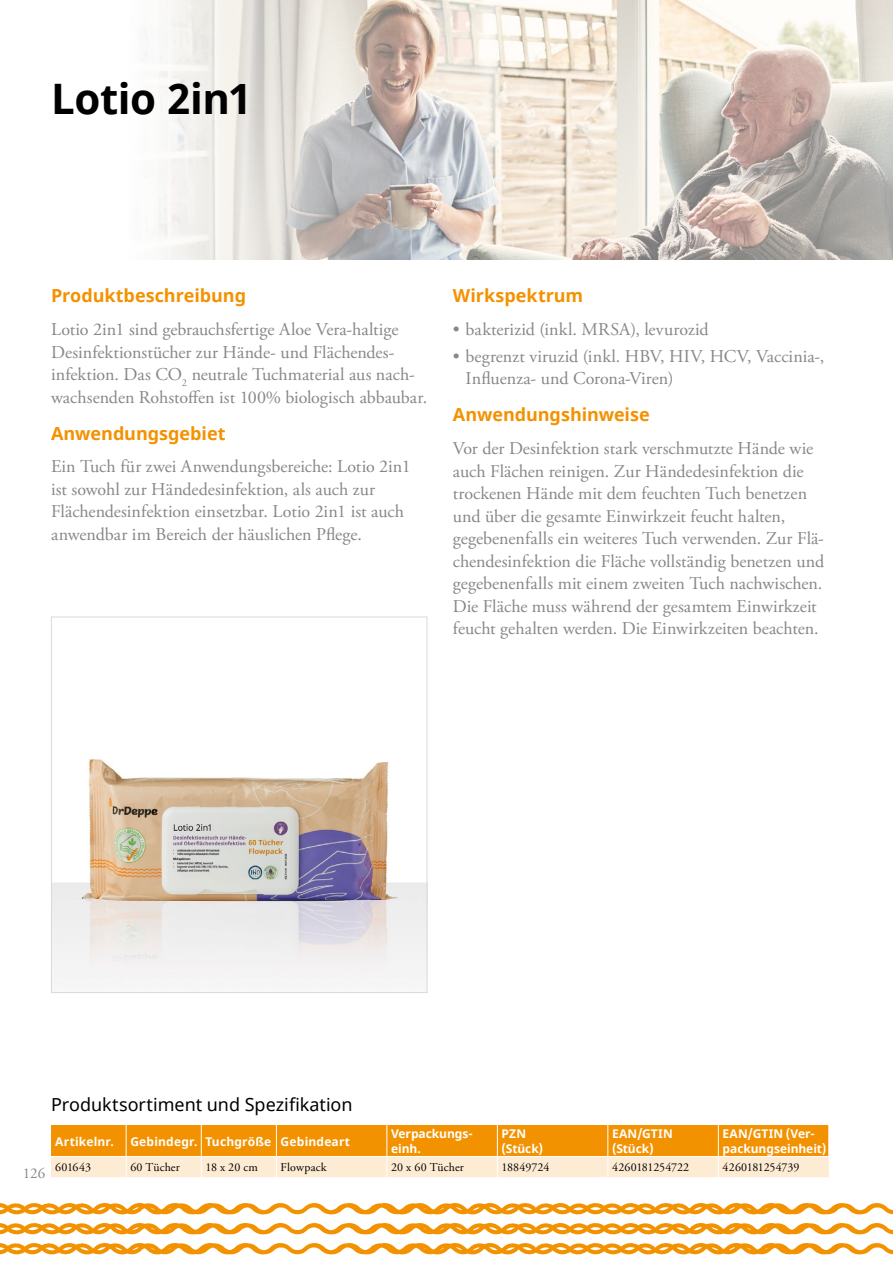
<style>
.page{position:relative;width:893px;height:1263px;background:#fff}
.page>*{position:absolute;margin:0;border:0;box-sizing:border-box;transform-origin:0 0}
.t1{font:700 42px "Noto Sans";letter-spacing:-.01em;color:#000}
.t2{font:18px/22.5px "Adobe Garamond Pro";color:#878787}
.t3{font:700 18px "Noto Sans";color:#f39200}
.t4{font:18px "Noto Sans";color:#000}
.t5{font:15px "Adobe Garamond Pro";color:#878787}
.t6{font:700 12px/14.4px "Noto Sans";letter-spacing:.005em;color:#fff}
.t7{font:12px "Adobe Garamond Pro";letter-spacing:.01em;color:#000}
.t8{font:12px "Adobe Garamond Pro";letter-spacing:-.01em;color:#000}
</style>
<div class="page">
<img style="left:433px;top:0;width:460px;height:259px">
<svg style="left:158px;top:0;width:275px;height:260px"></svg>
<svg style="left:0;top:1203px;width:893px;height:12px"></svg>
<svg style="left:0;top:1223px;width:893px;height:12px"></svg>
<svg style="left:0;top:1243px;width:893px;height:11px"></svg>
<img style="left:53px;top:759px;width:372px;height:228px">
<div style="left:51px;top:617px;width:376px;height:376px;border:1px solid #dadada"></div>
<svg style="left:51px;top:1125px;width:778px;height:52px;background:#f7b657"></svg>
<h1 class="t1" style="left:51px;top:69px;width:202px">Lotio 2in1</h1>
<p class="t3" style="left:51px;top:283px;width:197px">Produktbeschreibung</p>
<p class="t2" style="left:51px;top:319px;width:378px">Lotio 2in1 sind gebrauchsfertige Aloe Vera-haltige Desinfektionstücher zur Hände- und Flächendes&shy;infektion. Das CO<sub>2</sub> neutrale Tuchmaterial aus nach&shy;wachsenden Rohstoffen ist 100% biologisch abbaubar.</p>
<p class="t3" style="left:51px;top:420px;width:176px">Anwendungsgebiet</p>
<p class="t2" style="left:51px;top:456px;width:361px">Ein Tuch für zwei Anwendungsbereiche: Lotio 2in1 ist sowohl zur Händedesinfektion, als auch zur Flächendesinfektion einsetzbar. Lotio 2in1 ist auch anwendbar im Bereich der häuslichen Pflege.</p>
<p class="t3" style="left:453px;top:283px;width:132px">Wirkspektrum</p>
<p class="t2" style="left:453px;top:319px;width:257px">• bakterizid (inkl. MRSA), levurozid</p>
<p class="t2" style="left:466px;top:346px;width:360px;text-indent:-13px">• begrenzt viruzid (inkl. HBV, HIV, HCV, Vaccinia-,<br>Influenza- und Corona-Viren)</p>
<p class="t3" style="left:453px;top:402px;width:198px">Anwendungshinweise</p>
<p class="t2" style="left:453px;top:438px;width:373px">Vor der Desinfektion stark verschmutzte Hände wie auch Flächen reinigen. Zur Händedesinfektion die trockenen Hände mit dem feuchten Tuch benetzen und über die gesamte Einwirkzeit feucht halten, gegebenenfalls ein weiteres Tuch verwenden. Zur Flä&shy;chendesinfektion die Fläche vollständig benetzen und gegebenenfalls mit einem zweiten Tuch nachwischen.<br>Die Fläche muss während der gesamtem Einwirkzeit feucht gehalten werden. Die Einwirkzeiten beachten.</p>
<p class="t5" style="left:23px;top:1164px;width:24px">126</p>
<p class="t4" style="left:51px;top:1092px;width:303px">Produktsortiment und Spezifikation</p>
<p class="t6" style="left:55px;top:1134px;width:60px">Artikelnr.</p>
<p class="t6" style="left:130px;top:1134px;width:221px">Gebindegr. Tuchgröße Gebindeart</p>
<p class="t6" style="left:391px;top:1127px;width:83px">Verpackungs&shy;einh.</p>
<p class="t6" style="left:502px;top:1127px;width:43px">PZN (Stück)</p>
<p class="t6" style="left:612px;top:1127px;width:62px">EAN/GTIN (Stück)</p>
<p class="t6" style="left:723px;top:1127px;width:105px">EAN/GTIN (Ver&shy;packungseinheit)</p>
<p class="t7" style="left:55px;top:1160px;width:37px">601643</p>
<p class="t7" style="left:130px;top:1160px;width:51px">60 Tücher</p>
<p class="t7" style="left:206px;top:1160px;width:54px">18 x 20 cm</p>
<p class="t7" style="left:281px;top:1160px;width:47px">Flowpack</p>
<p class="t7" style="left:391px;top:1160px;width:74px">20 x 60 Tücher</p>
<p class="t7" style="left:502px;top:1160px;width:49px">18849724</p>
<p class="t7" style="left:612px;top:1160px;width:79px">4260181254722</p>
<p class="t8" style="left:723px;top:1160px;width:78px">4260181254739</p>
</div>
